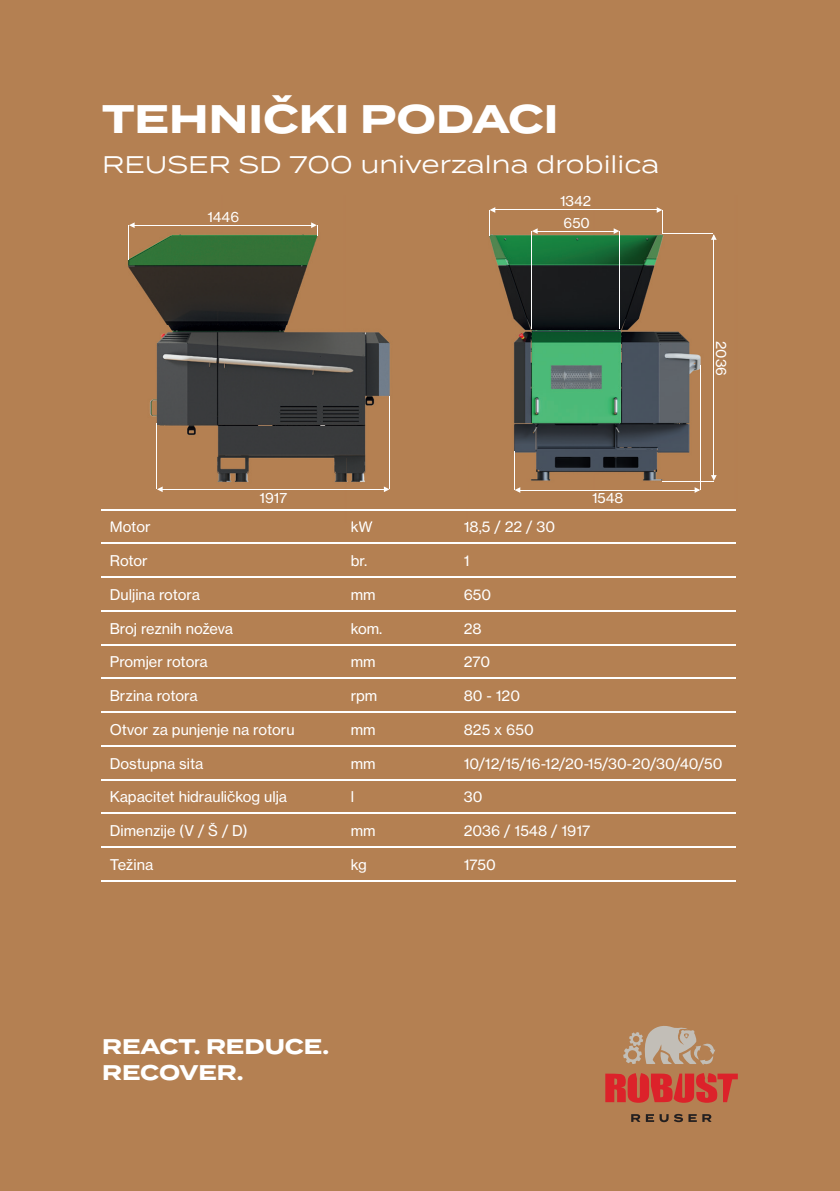
<style>
.page{position:relative;width:840px;height:1191px;background:#fff}
.page>*{position:absolute;margin:0;border:0;box-sizing:border-box;transform-origin:0 0}
.t1{font:700 39.8px "Termina";color:#fff}
.t2{font:24px "Termina";color:#fff}
.t3{font:700 21.2px/26.6px "Termina";color:#fff}
.t4{font:14.6px "N Haas Grotesk TX Pro 55 Rg";color:#fff}
.t5{font:14px/22px "N Haas Grotesk TX Pro 55 Rg";color:#fff}
</style>
<div class="page">
<div style="left:0;top:0;width:839px;height:1191px;background:#b48052"></div>
<hr style="left:101px;top:509px;width:240px;height:1px;background:#fff">
<hr style="left:454px;top:509px;width:281px;height:1px;background:#fff">
<hr style="left:101px;top:543px;width:240px;height:1px;background:#fff">
<hr style="left:341px;top:543px;width:113px;height:1px;background:#fff">
<hr style="left:454px;top:543px;width:281px;height:1px;background:#fff">
<hr style="left:101px;top:576px;width:240px;height:2px;background:#fff">
<hr style="left:341px;top:576px;width:113px;height:2px;background:#fff">
<hr style="left:454px;top:576px;width:281px;height:2px;background:#fff">
<hr style="left:101px;top:610px;width:240px;height:1px;background:#fff">
<hr style="left:341px;top:610px;width:113px;height:1px;background:#fff">
<hr style="left:454px;top:610px;width:281px;height:1px;background:#fff">
<hr style="left:101px;top:644px;width:240px;height:1px;background:#fff">
<hr style="left:341px;top:644px;width:113px;height:1px;background:#fff">
<hr style="left:454px;top:644px;width:281px;height:1px;background:#fff">
<hr style="left:101px;top:678px;width:240px;height:1px;background:#fff">
<hr style="left:341px;top:678px;width:113px;height:1px;background:#fff">
<hr style="left:454px;top:678px;width:281px;height:1px;background:#fff">
<hr style="left:101px;top:711px;width:240px;height:1px;background:#fff">
<hr style="left:341px;top:711px;width:113px;height:1px;background:#fff">
<hr style="left:454px;top:711px;width:281px;height:1px;background:#fff">
<hr style="left:101px;top:745px;width:240px;height:1px;background:#fff">
<hr style="left:341px;top:745px;width:113px;height:1px;background:#fff">
<hr style="left:454px;top:745px;width:281px;height:1px;background:#fff">
<hr style="left:101px;top:779px;width:240px;height:1px;background:#fff">
<hr style="left:341px;top:779px;width:113px;height:1px;background:#fff">
<hr style="left:454px;top:779px;width:281px;height:1px;background:#fff">
<hr style="left:101px;top:813px;width:240px;height:1px;background:#fff">
<hr style="left:341px;top:813px;width:113px;height:1px;background:#fff">
<hr style="left:454px;top:813px;width:281px;height:1px;background:#fff">
<hr style="left:101px;top:846px;width:240px;height:1px;background:#fff">
<hr style="left:341px;top:846px;width:113px;height:1px;background:#fff">
<hr style="left:454px;top:846px;width:281px;height:1px;background:#fff">
<hr style="left:101px;top:880px;width:240px;height:1px;background:#fff">
<hr style="left:341px;top:880px;width:113px;height:1px;background:#fff">
<hr style="left:454px;top:880px;width:281px;height:1px;background:#fff">
<svg style="left:623px;top:1026px;width:92px;height:39px"></svg>
<svg style="left:631px;top:1113px;width:80px;height:9px"></svg>
<svg style="left:605px;top:1073px;width:132px;height:29px"></svg>
<img style="left:128px;top:222px;width:262px;height:235px">
<img style="left:102px;top:457px;width:366px;height:65px">
<img style="left:102px;top:509px;width:352px;height:1px">
<svg style="left:454px;top:509px;width:14px;height:1px"></svg>
<img style="left:111px;top:521px;width:39px;height:1px">
<svg style="left:351px;top:521px;width:21px;height:1px"></svg>
<img style="left:454px;top:207px;width:263px;height:299px">
<hr style="left:389px;top:396px;width:1px;height:93px;background:#fff">
<hr style="left:156px;top:423px;width:1px;height:66px;background:#fff">
<hr style="left:159px;top:489px;width:227px;height:1px;background:#fff">
<svg style="left:157px;top:486px;width:5px;height:6px"></svg>
<svg style="left:383px;top:486px;width:6px;height:6px"></svg>
<hr style="left:128px;top:226px;width:1px;height:34px;background:#fff">
<hr style="left:132px;top:225px;width:182px;height:1px;background:#fff">
<svg style="left:129px;top:222px;width:5px;height:6px"></svg>
<svg style="left:311px;top:222px;width:6px;height:14px"></svg>
<hr style="left:700px;top:365px;width:1px;height:124px;background:#fff">
<hr style="left:513px;top:451px;width:1px;height:38px;background:#fff">
<hr style="left:516px;top:489px;width:182px;height:1px;background:#fff">
<svg style="left:694px;top:487px;width:6px;height:6px"></svg>
<svg style="left:514px;top:487px;width:6px;height:6px"></svg>
<hr style="left:662px;top:233px;width:51px;height:1px;background:#fff">
<hr style="left:661px;top:481px;width:52px;height:1px;background:#fff">
<hr style="left:713px;top:235px;width:1px;height:244px;background:#fff">
<svg style="left:710px;top:234px;width:6px;height:6px"></svg>
<svg style="left:710px;top:475px;width:6px;height:6px"></svg>
<hr style="left:494px;top:210px;width:164px;height:1px;background:#fff">
<svg style="left:656px;top:207px;width:7px;height:27px"></svg>
<svg style="left:488px;top:207px;width:7px;height:29px"></svg>
<hr style="left:531px;top:231px;width:1px;height:98px;background:#fff">
<hr style="left:619px;top:231px;width:1px;height:98px;background:#fff">
<hr style="left:535px;top:231px;width:80px;height:1px;background:#fff">
<svg style="left:613px;top:228px;width:6px;height:6px"></svg>
<svg style="left:531px;top:228px;width:6px;height:6px"></svg>
<h1 class="t1" style="left:102px;top:89px;width:457px">TEHNIČKI PODACI</h1>
<h2 class="t2" style="left:102px;top:146px;width:558px">REUSER SD 700 univerzalna drobilica</h2>
<p class="t5" style="left:207px;top:206px;width:33px">1446</p>
<p class="t5" style="left:259px;top:487px;width:29px">1917</p>
<p class="t5" style="left:559px;top:190px;width:33px">1342<br>650</p>
<p class="t5" style="left:591px;top:487px;width:33px">1548</p>
<p class="t5" style="left:732px;top:341px;width:37px;rotate:90deg">2036</p>
<p class="t4" style="left:110px;top:518px;width:42px">Motor</p>
<p class="t4" style="left:350px;top:518px;width:24px">kW</p>
<p class="t4" style="left:463px;top:518px;width:93px">18,5 / 22 / 30</p>
<p class="t4" style="left:110px;top:552px;width:39px">Rotor</p>
<p class="t4" style="left:350px;top:552px;width:18px">br.</p>
<p class="t4" style="left:463px;top:552px;width:7px">1</p>
<p class="t4" style="left:110px;top:585px;width:92px">Duljina rotora</p>
<p class="t4" style="left:350px;top:585px;width:26px">mm</p>
<p class="t4" style="left:463px;top:585px;width:29px">650</p>
<p class="t4" style="left:110px;top:619px;width:125px">Broj reznih noževa</p>
<p class="t4" style="left:350px;top:619px;width:33px">kom.</p>
<p class="t4" style="left:463px;top:619px;width:19px">28</p>
<p class="t4" style="left:110px;top:653px;width:99px">Promjer rotora</p>
<p class="t4" style="left:350px;top:653px;width:26px">mm</p>
<p class="t4" style="left:463px;top:653px;width:28px">270</p>
<p class="t4" style="left:110px;top:687px;width:89px">Brzina rotora</p>
<p class="t4" style="left:350px;top:687px;width:28px">rpm</p>
<p class="t4" style="left:463px;top:687px;width:58px">80 - 120</p>
<p class="t4" style="left:110px;top:720px;width:186px">Otvor za punjenje na rotoru</p>
<p class="t4" style="left:350px;top:720px;width:26px">mm</p>
<p class="t4" style="left:463px;top:720px;width:71px">825 x 650</p>
<p class="t4" style="left:110px;top:754px;width:95px">Dostupna sita</p>
<p class="t4" style="left:350px;top:754px;width:26px">mm</p>
<p class="t4" style="left:463px;top:754px;width:260px">10/12/15/16-12/20-15/30-20/30/40/50</p>
<p class="t4" style="left:110px;top:788px;width:179px">Kapacitet hidrauličkog ulja</p>
<p class="t4" style="left:350px;top:788px;width:5px">l</p>
<p class="t4" style="left:463px;top:788px;width:20px">30</p>
<p class="t4" style="left:110px;top:821px;width:139px">Dimenzije (V / Š / D)</p>
<p class="t4" style="left:350px;top:821px;width:26px">mm</p>
<p class="t4" style="left:463px;top:821px;width:128px">2036 / 1548 / 1917</p>
<p class="t4" style="left:110px;top:855px;width:45px">Težina</p>
<p class="t4" style="left:350px;top:855px;width:18px">kg</p>
<p class="t4" style="left:463px;top:855px;width:33px">1750</p>
<h3 class="t3" style="left:102px;top:1033px;width:228px">REACT. REDUCE.<br>RECOVER.</h3>
</div>
